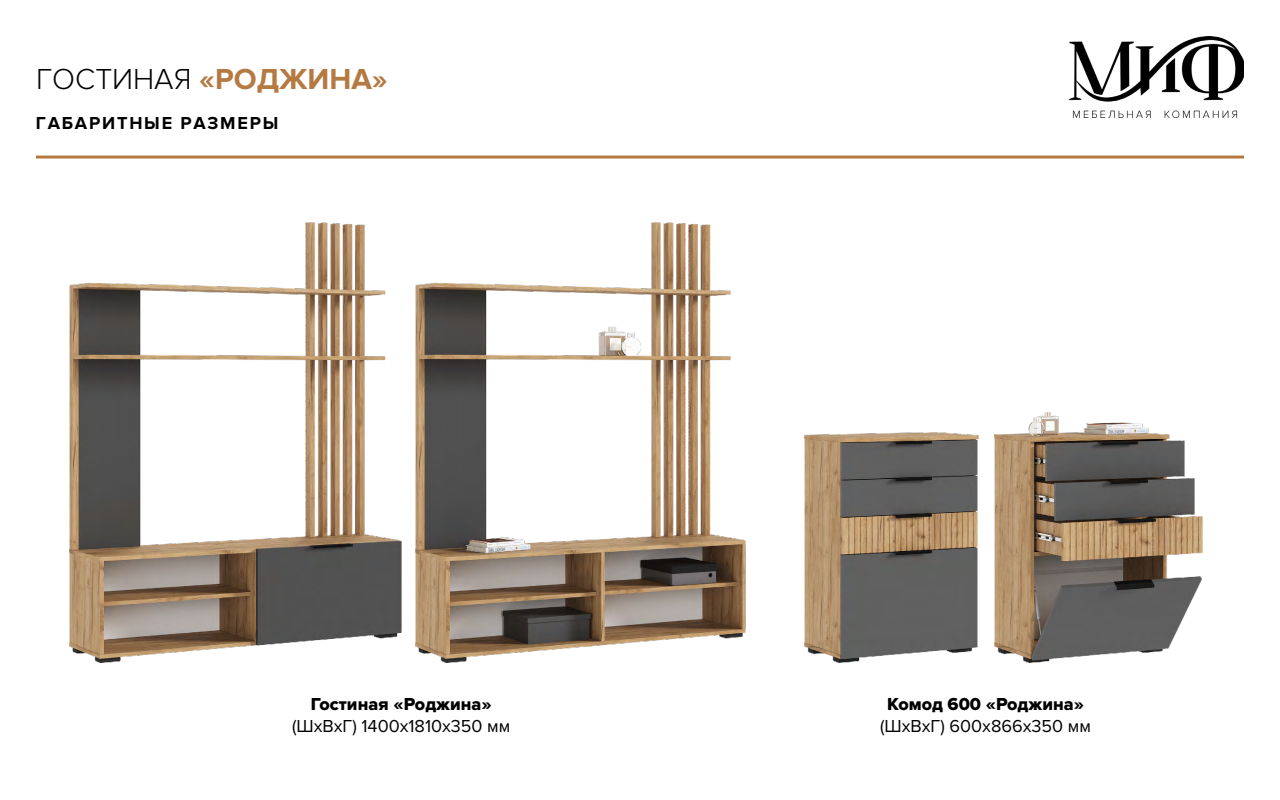
<style>
.page{position:relative;width:1280px;height:800px;background:#fff}
.page>*{position:absolute;margin:0;border:0;box-sizing:border-box;transform-origin:0 0}
.t1{font:700 30px "Proxima Nova";color:#b57a42}
.t2{font:18px "Proxima Nova";color:#000}
.t3{font:18px "Proxima Nova Extrabld";color:#000}
.t4{font:700 18px "Proxima Nova";letter-spacing:.1em;color:#000}
.s1{font-weight:300;color:#000}
</style>
<div class="page">
<img style="left:1069px;top:36px;width:175px;height:81px">
<hr style="left:36px;top:156px;width:1208px;height:3px;background:#b57a42">
<img style="left:69px;top:222px;width:332px;height:441px">
<img style="left:415px;top:222px;width:331px;height:441px">
<img style="left:804px;top:432px;width:175px;height:231px">
<img style="left:995px;top:413px;width:207px;height:250px">
<h1 class="t1" style="left:36px;top:61px;width:353px"><span class="s1">ГОСТИНАЯ</span> «РОДЖИНА»</h1>
<p class="t4" style="left:36px;top:112px;width:244px">ГАБАРИТНЫЕ РАЗМЕРЫ</p>
<p class="t3" style="left:311px;top:694px;width:183px">Гостиная «Роджина»</p>
<p class="t2" style="left:292px;top:715px;width:220px">(ШхВхГ) 1400х1810х350 мм</p>
<p class="t3" style="left:887px;top:694px;width:198px">Комод 600 «Роджина»</p>
<p class="t2" style="left:880px;top:715px;width:212px">(ШхВхГ) 600х866х350 мм</p>
</div>
